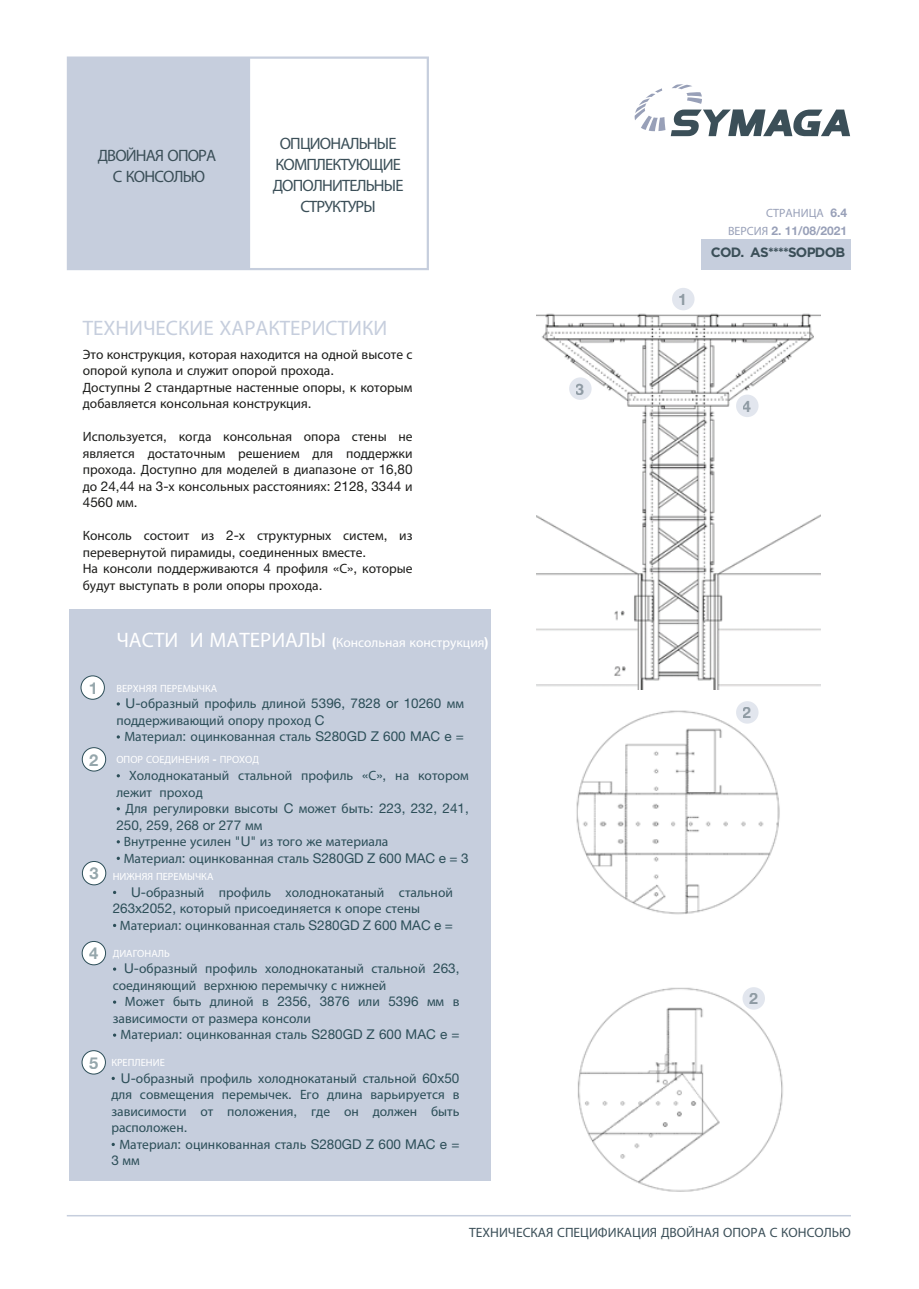
<style>
.page{position:relative;width:919px;height:1289px;background:#fff}
.page>*{position:absolute;margin:0;border:0;box-sizing:border-box;transform-origin:0 0}
.t1{font:21px "Myriad Pro";color:#c6cedd}
.t2{font:16.5px/21px "Myriad Pro";letter-spacing:-.05em;color:#3b4f58;text-align:center}
.t3{font:700 16.5px "Helvetica Neue LT Std";color:#2c4e58}
.t4{font:700 15.9px "Helvetica Neue LT Std";color:#3b4f58}
.t5{font:13.5px/16.5px "Myriad Pro";color:#2c4e58}
.t6{font:13.5px/16.5px "Myriad Pro";color:#1d1d1b}
.t7{font:13.5px "Myriad Pro";color:#3b4f58}
.t8{font:13.5px "Myriad Pro";color:#fff}
.t9{font:13.5px "Helvetica Neue LT Std";color:#2c4e58}
.t10{font:700 13.5px "Gotham";letter-spacing:-.06em;color:#3b4f58}
.t11{font:13.5px "Helvetica Neue LT Std";color:#1d1d1b}
.t12{font:700 12px "Helvetica Neue LT Std";color:#98a0b8}
.t13{font:12px "Myriad Pro";color:#98a0b8}
.t14{font:10.5px "Myriad Pro";color:#fff}
.s1{font-family:"Helvetica Neue LT Std"}
.s2{font-family:"Myriad Pro"}
.s3{font-size:21px}
.s4{font-family:"Helvetica Neue LT Std";font-weight:700}
.s5{font-family:"Myriad Pro";font-weight:400}
</style>
<div class="page">
<hr style="left:67px;top:1214px;width:783px;height:2px;background:#c6cedd">
<div style="left:69px;top:609px;width:421px;height:571px;background:#c6cedd"></div>
<svg style="left:67px;top:56px;width:362px;height:214px;fill:#c6cedd"></svg>
<img style="left:536px;top:313px;width:284px;height:376px">
<img style="left:576px;top:707px;width:207px;height:485px">
<div style="left:81px;top:676px;width:23px;height:23px;background:#fff;border-radius:50%"></div>
<div style="left:81px;top:675px;width:24px;height:24px;border:1px solid #2c4e58;border-radius:50%"></div>
<div style="left:82px;top:747px;width:24px;height:24px;background:#fff;border-radius:50%"></div>
<div style="left:82px;top:747px;width:24px;height:24px;border:1px solid #2c4e58;border-radius:50%"></div>
<div style="left:82px;top:861px;width:24px;height:23px;background:#fff;border-radius:50%"></div>
<div style="left:82px;top:861px;width:24px;height:24px;border:1px solid #2c4e58;border-radius:50%"></div>
<div style="left:82px;top:941px;width:23px;height:23px;background:#fff;border-radius:50%"></div>
<div style="left:82px;top:941px;width:24px;height:24px;border:1px solid #2c4e58;border-radius:50%"></div>
<div style="left:82px;top:1050px;width:23px;height:24px;background:#fff;border-radius:50%"></div>
<div style="left:82px;top:1050px;width:24px;height:24px;border:1px solid #2c4e58;border-radius:50%"></div>
<div style="left:736px;top:701px;width:22px;height:22px;background:#e2e6ee;border-radius:50%"></div>
<div style="left:569px;top:377px;width:22px;height:23px;background:#e2e6ee;border-radius:50%"></div>
<div style="left:672px;top:288px;width:22px;height:22px;background:#e2e6ee;border-radius:50%"></div>
<div style="left:736px;top:394px;width:22px;height:23px;background:#e2e6ee;border-radius:50%"></div>
<div style="left:742px;top:987px;width:23px;height:22px;background:#e2e6ee;border-radius:50%"></div>
<svg style="left:634px;top:84px;width:216px;height:52px"></svg>
<div style="left:701px;top:239px;width:150px;height:30px;background:#c6cedd"></div>
<p class="t2" style="left:98px;top:145px;width:120px">ДВОЙНАЯ ОПОРА<br>С КОНСОЛЬЮ</p>
<p class="t2" style="left:273px;top:133px;width:132px">ОПЦИОНАЛЬНЫЕ<br>КОМПЛЕКТУЮЩИЕ<br>ДОПОЛНИТЕЛЬНЫЕ<br>СТРУКТУРЫ</p>
<h1 class="t1" style="left:83px;top:314px;width:306px">ТЕХНИЧЕСКИЕ ХАРАКТЕРИСТИКИ</h1>
<p class="t6" style="left:83px;top:345px;width:331px">Это конструкция<span class="s1">,</span> которая находится на одной высоте с опорой купола и служит опорой прохода<span class="s1">.<br></span>Доступны <span class="s1">2</span> стандартные настенные опоры<span class="s1">,</span> к которым добавляется консольная конструкция<span class="s1">.</span></p>
<p class="t6" style="left:83px;top:428px;width:331px;text-align:justify">Используется<span class="s1">,</span> когда консольная опора стены не является достаточным решением для поддержки прохода<span class="s1">.</span> Доступно для моделей в диапазоне от <span class="s1">16,80 </span>до <span class="s1">24,44</span> на <span class="s1">3-</span>х консольных расстояниях<span class="s1">: 2128, 3344</span> и</p>
<p class="t11" style="left:83px;top:494px;width:56px">4560 <span class="s2">мм</span>.</p>
<p class="t6" style="left:83px;top:527px;width:331px">Консоль состоит из <span class="s1">2-</span>х структурных систем<span class="s1">,</span> из перевернутой пирамиды<span class="s1">,</span> соединенных вместе<span class="s1">.<br></span>На консоли поддерживаются <span class="s1">4</span> профиля <span class="s1">«</span>С<span class="s1">»,</span> которые будут выступать в роли опоры прохода<span class="s1">.</span></p>
<p class="t3" style="left:88px;top:677px;width:11px">1</p>
<p class="t3" style="left:89px;top:749px;width:11px">2</p>
<p class="t3" style="left:89px;top:863px;width:11px">3</p>
<p class="t3" style="left:89px;top:943px;width:11px">4</p>
<p class="t3" style="left:89px;top:1052px;width:11px">5</p>
<p class="t8" style="left:116px;top:634px;width:373px"><span class="s3">ЧАСТИ И МАТЕРИАЛЫ</span> <span class="s4">(</span>Консольная конструкция<span class="s4">)</span></p>
<p class="t14" style="left:116px;top:681px;width:102px">ВЕРХНЯЯ ПЕРЕМЫЧКА</p>
<p class="t5" style="left:116px;top:695px;width:349px"><span class="s1">· U-</span>образный профиль длиной <span class="s1">5396, 7828 or 10260</span> мм поддерживающий опору проход <span class="s1">C<br>·</span> Материал<span class="s1">:</span> оцинкованная сталь <span class="s1">S280GD Z 600 MAC e =</span></p>
<p class="t14" style="left:116px;top:753px;width:144px">ОПОР СОЕДИНЕНИЯ <span class="s4">-</span> ПРОХОД</p>
<p class="t5" style="left:116px;top:767px;width:354px"><span class="s1">·</span> Холоднокатаный стальной профиль <span class="s1">«</span>С<span class="s1">»,</span> на котором лежит проход<br><span class="s1">·</span> Для регулировки высоты <span class="s1">C</span> может быть<span class="s1">: 223, 232, 241,</span></p>
<p class="t9" style="left:116px;top:816px;width:147px">250, 259, 268 or 277 <span class="s2">мм</span></p>
<p class="t5" style="left:116px;top:833px;width:354px"><span class="s1">·</span> Внутренне усилен <span class="s1">"U"</span> из того же материала<br><span class="s1">·</span> Материал<span class="s1">:</span> оцинкованная сталь <span class="s1">S280GD Z 600 MAC e = 3</span></p>
<p class="t14" style="left:113px;top:870px;width:102px">НИЖНЯЯ ПЕРЕМЫЧКА</p>
<p class="t5" style="left:113px;top:883px;width:341px"><span class="s1">· U-</span>образный профиль холоднокатаный стальной<br><span class="s1">263x2052,</span> который присоединяется к опоре стены<br><span class="s1">·</span> Материал<span class="s1">:</span> оцинкованная сталь <span class="s1">S280GD Z 600 MAC e =</span></p>
<p class="t14" style="left:113px;top:946px;width:58px">ДИАГОНАЛЬ</p>
<p class="t5" style="left:113px;top:960px;width:348px"><span class="s1">· U-</span>образный профиль холоднокатаный стальной <span class="s1">263, </span>соединяющий верхнюю перемычку с нижней<br><span class="s1">·</span> Может быть длиной в <span class="s1">2356, 3876</span> или <span class="s1">5396</span> мм в зависимости от размера консоли<br><span class="s1">·</span> Материал<span class="s1">:</span> оцинкованная сталь <span class="s1">S280GD Z 600 MAC e =</span></p>
<p class="t14" style="left:111px;top:1056px;width:55px">КРЕПЛЕНИЕ</p>
<p class="t5" style="left:111px;top:1069px;width:349px"><span class="s1">· U-</span>образный профиль холоднокатаный стальной <span class="s1">60x50 </span>для совмещения перемычек<span class="s1">.</span> Его длина варьируется в зависимости от положения<span class="s1">,</span> где он должен быть расположен<span class="s1">.<br>·</span> Материал<span class="s1">:</span> оцинкованная сталь <span class="s1">S280GD Z 600 MAC e = 3</span> мм</p>
<p class="t4" style="left:576px;top:379px;width:10px">3</p>
<p class="t4" style="left:678px;top:289px;width:10px">1</p>
<p class="t13" style="left:766px;top:205px;width:82px">СТРАНИЦА <span class="s4">6.4</span></p>
<p class="t12" style="left:728px;top:223px;width:121px"><span class="s5">ВЕРСИЯ</span> 2. 11/08/2021</p>
<p class="t10" style="left:711px;top:243px;width:136px">COD. AS****SOPDOB</p>
<p class="t4" style="left:742px;top:396px;width:10px">4</p>
<p class="t4" style="left:742px;top:703px;width:10px">2</p>
<p class="t4" style="left:749px;top:988px;width:10px">2</p>
<p class="t7" style="left:469px;top:1223px;width:383px">ТЕХНИЧЕСКАЯ СПЕЦИФИКАЦИЯ ДВОЙНАЯ ОПОРА С КОНСОЛЬЮ</p>
</div>
